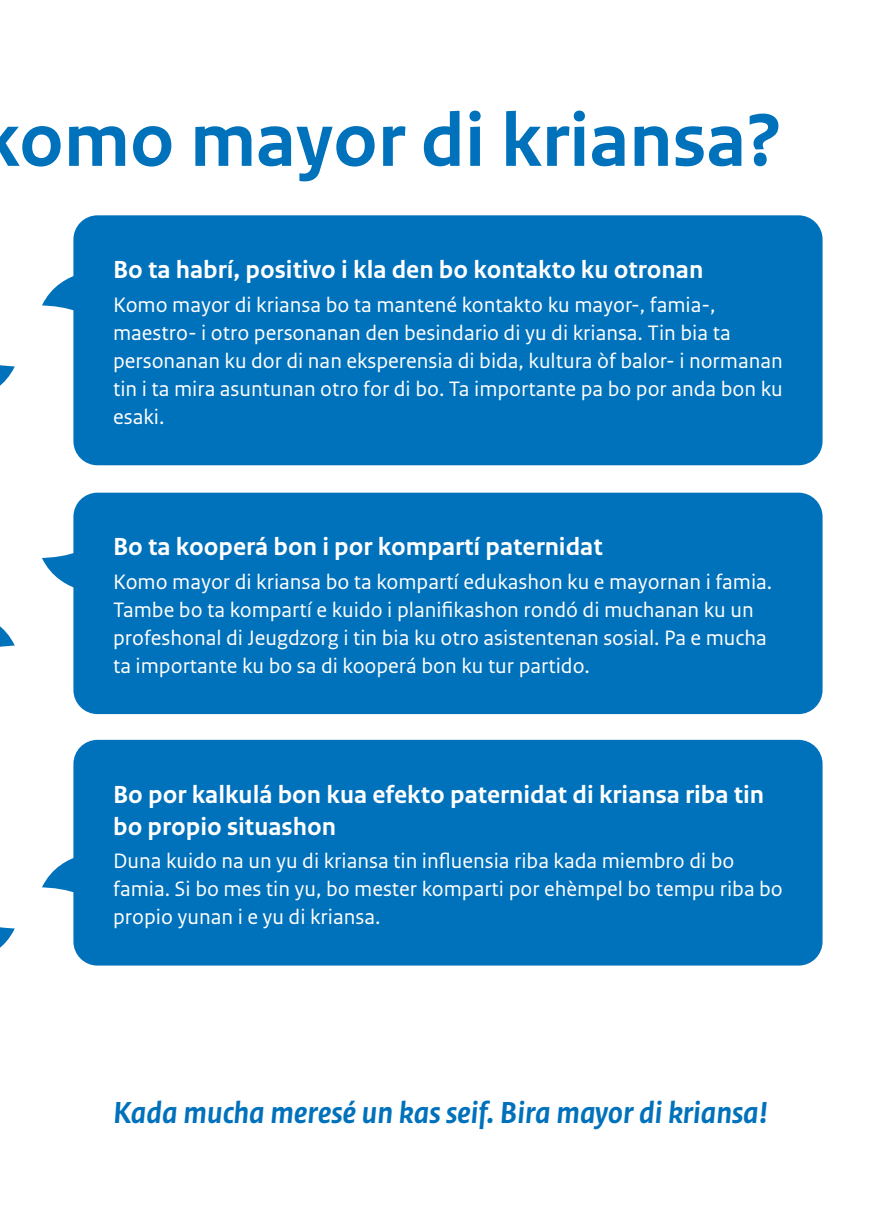
<style>
.page{position:relative;width:896px;height:1225px;background:#fff}
.page>*{position:absolute;margin:0;border:0;box-sizing:border-box;transform-origin:0 0}
.t1{font:700 78.8px "Rijksoverheid Sans Text";color:#0071bb}
.t2{font:italic 700 32px "Rijksoverheid Sans Text";color:#0071bb}
.t3{font:700 26px/32px "Rijksoverheid Sans Text";color:#fff}
.t4{font:22px/28px "Rijksoverheid Sans Text";color:#fff}
</style>
<div class="page">
<div style="left:73px;top:740px;width:749px;height:225px;background:#0071bb;border-radius:24px"></div>
<div style="left:73px;top:493px;width:749px;height:221px;background:#0071bb;border-radius:24px"></div>
<div style="left:73px;top:215px;width:749px;height:250px;background:#0071bb;border-radius:24px"></div>
<svg style="left:0;top:365px;width:15px;height:21px"></svg>
<svg style="left:0;top:626px;width:15px;height:21px"></svg>
<svg style="left:0;top:927px;width:15px;height:21px"></svg>
<svg style="left:42px;top:266px;width:32px;height:74px"></svg>
<svg style="left:42px;top:523px;width:32px;height:74px"></svg>
<svg style="left:42px;top:848px;width:32px;height:74px"></svg>
<h1 class="t1" style="left:-21px;top:96px;width:805px">komo mayor di kriansa?</h1>
<p class="t3" style="left:113px;top:254px;width:592px">Bo ta habrí, positivo i kla den bo kontakto ku otronan</p>
<p class="t4" style="left:113px;top:291px;width:671px">Komo mayor di kriansa bo ta mantené kontakto ku mayor-, famia-, maestro- i otro personanan den besindario di yu di kriansa. Tin bia ta personanan ku dor di nan eksperensia di bida, kultura òf balor- i normanan tin i ta mira asuntunan otro for di bo. Ta importante pa bo por anda bon ku esaki.</p>
<p class="t3" style="left:113px;top:531px;width:491px">Bo ta kooperá bon i por kompartí paternidat</p>
<p class="t4" style="left:113px;top:568px;width:661px">Komo mayor di kriansa bo ta kompartí edukashon ku e mayornan i famia.<br>Tambe bo ta kompartí e kuido i planifikashon rondó di muchanan ku un profeshonal di Jeugdzorg i tin bia ku otro asistentenan sosial. Pa e mucha ta importante ku bo sa di kooperá bon ku tur partido.</p>
<p class="t3" style="left:113px;top:778px;width:652px">Bo por kalkulá bon kua efekto paternidat di kriansa riba tin bo propio situashon</p>
<p class="t4" style="left:113px;top:847px;width:671px">Duna kuido na un yu di kriansa tin influensia riba kada miembro di bo famia. Si bo mes tin yu, bo mester komparti por ehèmpel bo tempu riba bo propio yunan i e yu di kriansa.</p>
<h2 class="t2" style="left:113px;top:1094px;width:656px">Kada mucha meresé un kas seif. Bira mayor di kriansa!</h2>
</div>
